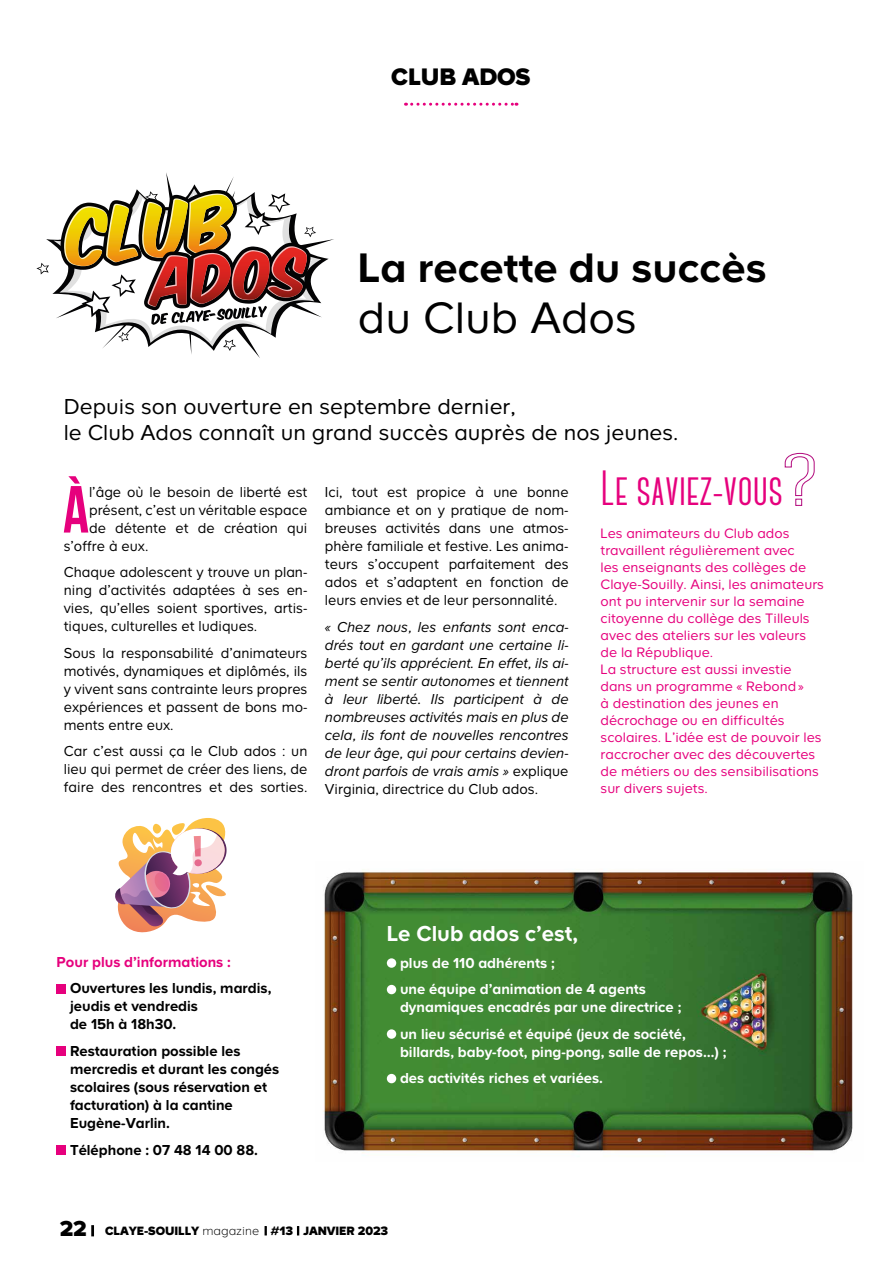
<style>
.page{position:relative;width:893px;height:1263px;background:#fff}
.page>*{position:absolute;margin:0;border:0;box-sizing:border-box;transform-origin:0 0}
.t1{font:700 66.45px "Bebas Neue";color:#e6007d;scale:.96 1}
.t2{font:700 49.5px "Canter";color:#e6007d}
.t3{font:45.75px "Casto";color:#000}
.t4{font:700 42.75px "Casto";color:#000}
.t5{font:900 24.9px "Casto";color:#000}
.t6{font:22.5px/25.5px "Casto";color:#000}
.t7{font:700 22.5px "Casto";color:#fff}
.t8{font:15px/18px "Casto";color:#000;text-align:justify;scale:.96 1}
.t9{font:italic 15px/18px "Casto";color:#000;text-align:justify;scale:.96 1}
.t10{font:700 15px/26.5px "Casto";color:#fff}
.t11{font:700 15px/18px "Casto";color:#000}
.t12{font:700 15px "Casto";color:#e6007d}
.t13{font:14.25px/17.1px "Casto";color:#e6007d}
.t14{font:900 12.6px "Casto";color:#000}
.s1{font-style:normal}
.s2{font-size:22.35px}
.s3{font-weight:300}
</style>
<div class="page">
<svg style="left:115px;top:818px;width:112px;height:115px"></svg>
<img style="left:323px;top:870px;width:530px;height:283px">
<svg style="left:91px;top:1225px;width:3px;height:11px"></svg>
<svg style="left:265px;top:1226px;width:2px;height:9px"></svg>
<svg style="left:297px;top:1226px;width:2px;height:9px"></svg>
<svg style="left:412px;top:103px;width:105px;height:3px"></svg>
<svg style="left:36px;top:189px;width:285px;height:162px"></svg>
<div style="left:57px;top:984px;width:9px;height:9px;background:#e6007d"></div>
<div style="left:57px;top:1046px;width:9px;height:10px;background:#e6007d"></div>
<div style="left:57px;top:1145px;width:9px;height:9px;background:#e6007d"></div>
<div style="left:387px;top:958px;width:9px;height:10px;background:#fff;border-radius:50%"></div>
<div style="left:387px;top:985px;width:9px;height:9px;background:#fff;border-radius:50%"></div>
<div style="left:387px;top:1029px;width:9px;height:10px;background:#fff;border-radius:50%"></div>
<div style="left:387px;top:1074px;width:9px;height:9px;background:#fff;border-radius:50%"></div>
<svg style="left:784px;top:452px;width:31px;height:54px"></svg>
<h3 class="t5" style="left:391px;top:62px;width:141px">CLUB ADOS</h3>
<h3 class="t4" style="left:358px;top:244px;width:410px">La recette du succès</h3>
<h3 class="t3" style="left:358px;top:292px;width:281px">du Club Ados</h3>
<h3 class="t6" style="left:64px;top:393px;width:616px">Depuis son ouverture en septembre dernier,<br>le Club Ados connaît un grand succès auprès de nos jeunes.</h3>
<h1 class="t1" style="left:63px;top:473px;width:29px">À</h1>
<p class="t8" style="left:89px;top:482px;width:229px">l’âge où le besoin de liberté est</p>
<p class="t8" style="left:89px;top:500px;width:229px">présent, c’est un véritable espace</p>
<p class="t8" style="left:89px;top:518px;width:229px">de détente et de création qui</p>
<p class="t8" style="left:64px;top:536px;width:90px">s’offre à eux.</p>
<p class="t8" style="left:64px;top:563px;width:255px">Chaque adolescent y trouve un plan&shy;ning d’activités adaptées à ses en&shy;vies, qu’elles soient sportives, artis&shy;tiques, culturelles et ludiques.</p>
<p class="t8" style="left:64px;top:643px;width:255px">Sous la responsabilité d’animateurs motivés, dynamiques et diplômés, ils y vivent sans contrainte leurs propres expériences et passent de bons mo&shy;ments entre eux.</p>
<p class="t8" style="left:64px;top:742px;width:255px">Car c’est aussi ça le Club ados : un lieu qui permet de créer des liens, de faire des rencontres et des sorties.</p>
<p class="t8" style="left:325px;top:483px;width:255px">Ici, tout est propice à une bonne ambiance et on y pratique de nom&shy;breuses activités dans une atmos&shy;phère familiale et festive. Les anima&shy;teurs s’occupent parfaitement des ados et s’adaptent en fonction de leurs envies et de leur personnalité.</p>
<p class="t9" style="left:325px;top:618px;width:255px">« Chez nous, les enfants sont enca&shy;drés tout en gardant une certaine li&shy;berté qu’ils apprécient. En effet, ils ai&shy;ment se sentir autonomes et tiennent à leur liberté. Ils participent à de nombreuses activités mais en plus de cela, ils font de nouvelles rencontres de leur âge, qui pour certains devien&shy;dront parfois de vrais amis » <span class="s1">explique Virginia, directrice du Club ados.</span></p>
<h2 class="t2" style="left:601px;top:464px;width:184px">Le saviez-vous</h2>
<p class="t13" style="left:601px;top:524px;width:225px">Les animateurs du Club ados travaillent régulièrement avec<br>les enseignants des collèges de<br>Claye-Souilly. Ainsi, les animateurs ont pu intervenir sur la semaine citoyenne du collège des Tilleuls avec des ateliers sur les valeurs de la République.<br>La structure est aussi investie dans un programme « Rebond»<br>à destination des jeunes en décrochage ou en difficultés scolaires. L’idée est de pouvoir les raccrocher avec des découvertes de métiers ou des sensibilisations sur divers sujets.</p>
<p class="t12" style="left:57px;top:953px;width:176px">Pour plus d’informations :</p>
<p class="t11" style="left:70px;top:979px;width:203px">Ouvertures les lundis, mardis, jeudis et vendredis<br>de 15h à 18h30.</p>
<p class="t11" style="left:70px;top:1042px;width:211px">Restauration possible les mercredis et durant les congés scolaires (sous réservation et facturation) à la cantine<br>Eugène-Varlin.</p>
<p class="t11" style="left:70px;top:1140px;width:190px">Téléphone : 07 48 14 00 88.</p>
<h3 class="t7" style="left:387px;top:921px;width:193px">Le Club ados c’est,</h3>
<p class="t10" style="left:400px;top:949px;width:247px">plus de 110 adhérents ;<br>une équipe d’animation de 4 agents</p>
<p class="t10" style="left:400px;top:994px;width:287px">dynamiques encadrés par une directrice ; un lieu sécurisé et équipé (jeux de société,</p>
<p class="t10" style="left:400px;top:1038px;width:328px">billards, baby-foot, ping-pong, salle de repos…) ; des activités riches et variées.</p>
<p class="t14" style="left:60px;top:1224px;width:330px"><span class="s2">22</span> CLAYE-SOUILLY <span class="s3">magazine</span> #13 JANVIER 2023</p>
</div>
